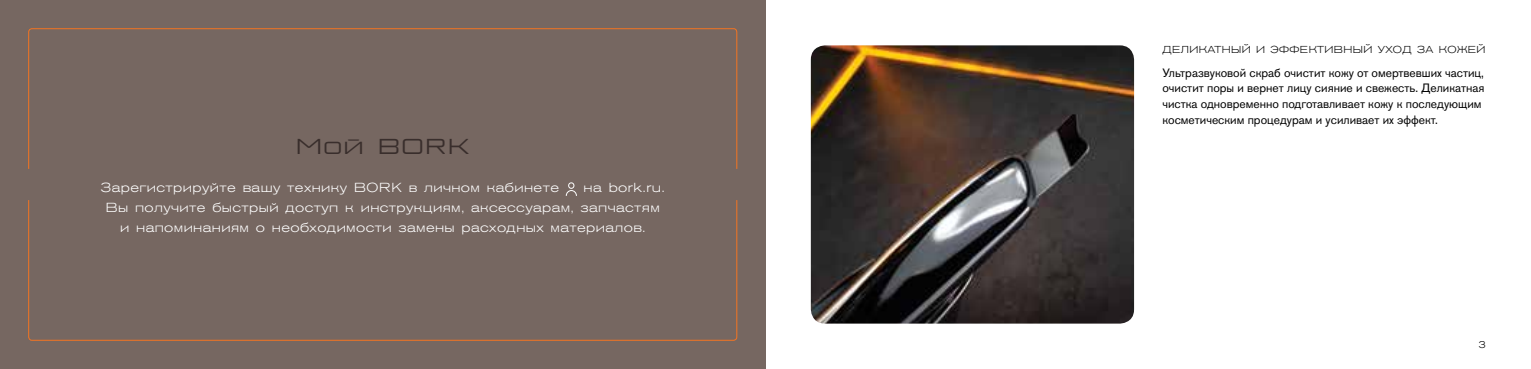
<style>
.page{position:relative;width:1531px;height:369px;background:#fff}
.page>*{position:absolute;margin:0;border:0;box-sizing:border-box;transform-origin:0 0}
.t1{font:21.6px "Bork Display";letter-spacing:.03em;color:#392e2c}
.t2{font:300 expanded 13px "Akzidenz Grotesk Pro";letter-spacing:.03em;color:#fff}
.t3{font:12px/15.6px "Akzidenz Grotesk Pro";color:#000}
.t4{font:300 expanded 10px "Akzidenz Grotesk Pro";letter-spacing:.04em;color:#000}
</style>
<div class="page">
<img style="left:811px;top:45px;width:323px;height:278px">
<div style="left:0;top:0;width:765px;height:369px;background:#766761"></div>
<svg style="left:28px;top:28px;width:709px;height:312px"></svg>
<svg style="left:565px;top:182px;width:12px;height:14px"></svg>
<h1 class="t1" style="left:296px;top:134px;width:175px">Мой BORK</h1>
<p class="t2" style="left:101px;top:179px;width:460px">Зарегистрируйте вашу технику BORK в личном кабинете</p>
<p class="t2" style="left:584px;top:179px;width:83px">на bork.ru.</p>
<p class="t2" style="left:106px;top:199px;width:555px">Вы получите быстрый доступ к инструкциям, аксессуарам, запчастям</p>
<p class="t2" style="left:120px;top:219px;width:527px">и напоминаниям о необходимости замены расходных материалов.</p>
<p class="t4" style="left:1162px;top:43px;width:325px">ДЕЛИКАТНЫЙ И ЭФФЕКТИВНЫЙ УХОД ЗА КОЖЕЙ</p>
<p class="t3" style="left:1162px;top:65px;width:324px">Ультразвуковой скраб очистит кожу от омертвевших частиц, очистит поры и вернет лицу сияние и свежесть. Деликатная чистка одновременно подготавливает кожу к последующим косметическим процедурам и усиливает их эффект.</p>
<p class="t4" style="left:1478px;top:337px;width:9px">3</p>
</div>
